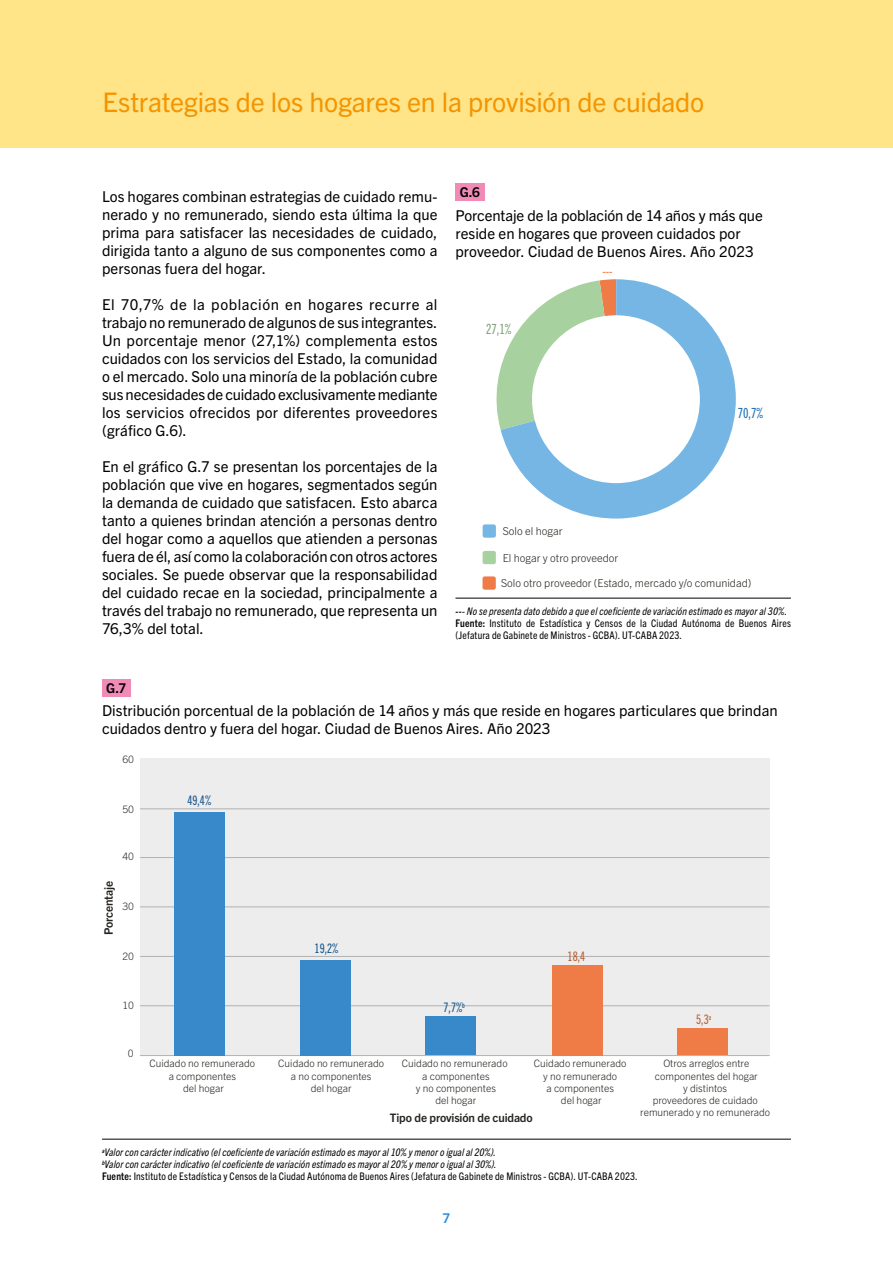
<style>
.page{position:relative;width:893px;height:1263px;background:#fff}
.page>*{position:absolute;margin:0;border:0;box-sizing:border-box;transform-origin:0 0}
.t1{font:27px "Trade Gothic Next LT Pro";letter-spacing:-.01em;color:#f49400}
.t2{font:15px/18px "Trade Gothic Next LT Pro";color:#000;text-align:justify}
.t3{font:14.1px "Trade Gothic Next LT Pro Cm";color:#1d71b8}
.t4{font:14.1px "Trade Gothic Next LT Pro Cm";color:#82a37c}
.t5{font:14.1px "Trade Gothic Next LT Pro Cm";color:#ef7b47}
.t6{font:700 13.5px "Trade Gothic Next LT Pro";color:#000}
.t7{font:700 13.5px "Trade Gothic Next LT Pro";color:#2f8ddd}
.t8{font:13.2px "Trade Gothic Next LT Pro Cm";color:#1b588f}
.t9{font:13.2px "Trade Gothic Next LT Pro Cm";color:#b86137}
.t10{font:700 11.7px "Trade Gothic Next LT Pro";letter-spacing:-.01em;color:#26231e}
.t11{font:300 10.95px "Trade Gothic Next LT Pro";color:#26231e}
.t12{font:italic condensed 10.5px/12px "Trade Gothic Next LT Pro";letter-spacing:.01em;color:#000}
.t13{font:condensed 10.5px/12px "Trade Gothic Next LT Pro";letter-spacing:.015em;color:#000}
.t14{font:300 10.2px/12.3px "Trade Gothic Next LT Pro";color:#26231e;text-align:center}
.s1{font-weight:700;font-style:italic}
.s2{font-style:italic}
.s3{font-weight:700}
.s4{font-weight:700;font-style:normal}
.s5{font-style:normal}
</style>
<div class="page">
<div style="left:0;top:0;width:893px;height:148px;background:#ffe488"></div>
<div style="left:455px;top:184px;width:30px;height:17px;background:#f08ab7"></div>
<hr style="left:455px;top:598px;width:336px;height:1px;background:#000">
<svg style="left:496px;top:367px;width:5px;height:63px"></svg>
<svg style="left:501px;top:279px;width:235px;height:239px"></svg>
<div style="left:482px;top:576px;width:14px;height:14px;background:#ef7b47;border-radius:2px"></div>
<div style="left:483px;top:551px;width:13px;height:13px;background:#a7d19e;border-radius:2px"></div>
<div style="left:483px;top:524px;width:13px;height:14px;background:#76b6e4;border-radius:2px"></div>
<div style="left:532px;top:315px;width:168px;height:168px;background:#fff;border-radius:50%"></div>
<div style="left:102px;top:679px;width:29px;height:18px;background:#f08ab7"></div>
<hr style="left:102px;top:1139px;width:689px;height:1px;background:#000">
<div style="left:140px;top:759px;width:629px;height:297px;background:#ededed"></div>
<hr style="left:140px;top:1055px;width:629px;height:1px;background:#b3b2b2">
<hr style="left:140px;top:808px;width:629px;height:1px;background:#b3b2b2">
<hr style="left:140px;top:857px;width:629px;height:1px;background:#b3b2b2">
<hr style="left:140px;top:907px;width:629px;height:1px;background:#b3b2b2">
<hr style="left:140px;top:956px;width:629px;height:1px;background:#b3b2b2">
<hr style="left:140px;top:1005px;width:629px;height:1px;background:#b3b2b2">
<div style="left:175px;top:812px;width:50px;height:243px;background:#3789c9"></div>
<div style="left:300px;top:960px;width:50px;height:95px;background:#3789c9"></div>
<div style="left:425px;top:1017px;width:51px;height:38px;background:#3789c9"></div>
<div style="left:552px;top:965px;width:51px;height:90px;background:#ef7b47"></div>
<div style="left:678px;top:1029px;width:50px;height:26px;background:#ef7b47"></div>
<h1 class="t1" style="left:103px;top:83px;width:603px">Estrategias de los hogares en la provisión de cuidado</h1>
<p class="t2" style="left:102px;top:186px;width:337px">Los hogares combinan estrategias de cuidado remu&shy;nerado y no remunerado, siendo esta última la que prima para satisfacer las necesidades de cuidado, dirigida tanto a alguno de sus componentes como a personas fuera del hogar.</p>
<p class="t2" style="left:102px;top:294px;width:337px">El 70,7% de la población en hogares recurre al trabajo no remunerado de algunos de sus integrantes.<br>Un porcentaje menor (27,1%) complementa estos cuidados con los servicios del Estado, la comunidad o el mercado. Solo una minoría de la población cubre sus necesidades de cuidado exclusivamente mediante los servicios ofrecidos por diferentes proveedores (gráfico G.6).</p>
<p class="t2" style="left:102px;top:456px;width:337px">En el gráfico G.7 se presentan los porcentajes de la población que vive en hogares, segmentados según la demanda de cuidado que satisfacen. Esto abarca tanto a quienes brindan atención a personas dentro del hogar como a aquellos que atienden a personas fuera de él, así como la colaboración con otros actores sociales. Se puede observar que la responsabilidad del cuidado recae en la sociedad, principalmente a través del trabajo no remunerado, que representa un 76,3% del total.</p>
<p class="t6" style="left:460px;top:183px;width:22px">G.6</p>
<p class="t2" style="left:455px;top:205px;width:309px;text-align:left">Porcentaje de la población de 14 años y más que reside en hogares que proveen cuidados por proveedor. Ciudad de Buenos Aires. Año 2023</p>
<p class="t4" style="left:486px;top:319px;width:27px">27,1%</p>
<p class="t5" style="left:602px;top:261px;width:12px">---</p>
<p class="t11" style="left:503px;top:524px;width:61px">Solo el hogar</p>
<p class="t11" style="left:503px;top:550px;width:117px">El hogar y otro proveedor</p>
<p class="t3" style="left:738px;top:403px;width:27px">70,7%</p>
<p class="t11" style="left:501px;top:576px;width:252px">Solo otro proveedor (Estado, mercado y/o comunidad)</p>
<p class="t13" style="left:455px;top:605px;width:337px"><span class="s1">--</span><span class="s2">- No se presenta dato debido a que el coeficiente de variación estimado es mayor al 30%.<br></span><span class="s3">Fuente:</span> Instituto de Estadística y Censos de la Ciudad Autónoma de Buenos Aires (Jefatura de Gabinete de Ministros - GCBA). UT-CABA 2023.</p>
<p class="t6" style="left:106px;top:678px;width:21px">G.7</p>
<p class="t2" style="left:102px;top:701px;width:677px">Distribución porcentual de la población de 14 años y más que reside en hogares particulares que brindan cuidados dentro y fuera del hogar. Ciudad de Buenos Aires. Año 2023</p>
<p class="t14" style="left:122px;top:753px;width:13px">60</p>
<p class="t14" style="left:122px;top:802px;width:13px">50</p>
<p class="t14" style="left:122px;top:849px;width:13px">40</p>
<p class="t10" style="left:100px;top:935px;width:56px;rotate:-90deg">Porcentaje</p>
<p class="t14" style="left:122px;top:900px;width:13px">30</p>
<p class="t14" style="left:122px;top:949px;width:13px">20</p>
<p class="t14" style="left:122px;top:999px;width:13px">10</p>
<p class="t14" style="left:128px;top:1046px;width:7px">0</p>
<p class="t8" style="left:187px;top:792px;width:25px">49,4%</p>
<p class="t8" style="left:315px;top:940px;width:25px">19,2%</p>
<p class="t8" style="left:443px;top:998px;width:23px">7,7%<sup>b</sup></p>
<p class="t9" style="left:568px;top:947px;width:19px">18,4</p>
<p class="t9" style="left:696px;top:1010px;width:17px">5,3<sup>a</sup></p>
<p class="t14" style="left:150px;top:1057px;width:107px">Cuidado no remunerado a componentes<br>del hogar</p>
<p class="t14" style="left:278px;top:1057px;width:107px">Cuidado no remunerado a no componentes<br>del hogar</p>
<p class="t14" style="left:402px;top:1057px;width:107px">Cuidado no remunerado a componentes<br>y no componentes<br>del hogar</p>
<p class="t14" style="left:534px;top:1057px;width:94px">Cuidado remunerado y no remunerado<br>a componentes<br>del hogar</p>
<p class="t14" style="left:640px;top:1057px;width:132px">Otros arreglos entre componentes del hogar<br>y distintos<br>proveedores de cuidado remunerado y no remunerado</p>
<p class="t10" style="left:390px;top:1109px;width:144px">Tipo de provisión de cuidado</p>
<p class="t12" style="left:102px;top:1146px;width:537px"><sup>a</sup>Valor con carácter indicativo (el coeficiente de variación estimado es mayor al 10% y menor o igual al 20%).<br><sup>b</sup>Valor con carácter indicativo (el coeficiente de variación estimado es mayor al 20% y menor o igual al 30%).<br><span class="s4">Fuente:</span> <span class="s5">Instituto de Estadística y Censos de la Ciudad Autónoma de Buenos Aires (Jefatura de Gabinete de Ministros - GCBA). UT-CABA 2023.</span></p>
<p class="t7" style="left:442px;top:1209px;width:9px">7</p>
</div>
